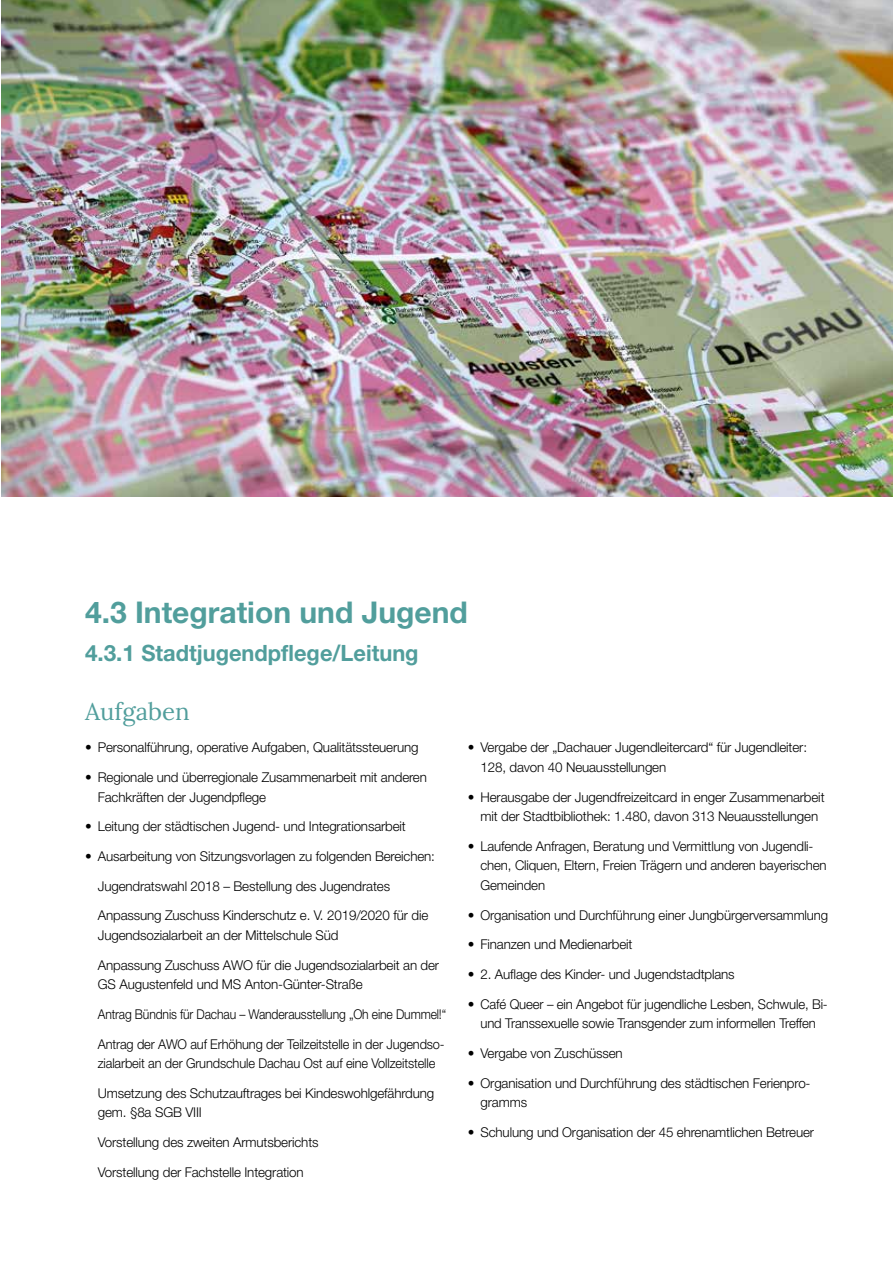
<style>
.page{position:relative;width:893px;height:1263px;background:#fff}
.page>*{position:absolute;margin:0;border:0;box-sizing:border-box;transform-origin:0 0}
.t1{font:700 30px "Helvetica Neue LT Pro";color:#519e9c}
.t2{font:24px "Lora";color:#519e9c}
.t3{font:700 22.5px "Helvetica Neue LT Pro";color:#519e9c}
.t4{font:300 13.5px/19.5px "Helvetica Neue LT Pro";letter-spacing:-.01em;color:#000}
.t5{font:300 13.5px/19.5px "Helvetica Neue LT Pro";letter-spacing:-.01em;color:#000;scale:.95 1}
.t6{font:300 13.5px "Helvetica Neue LT Pro";letter-spacing:-.01em;color:#000;scale:.9 1}
</style>
<div class="page">
<img style="left:1px;top:0;width:892px;height:496px">
<h1 class="t1" style="left:85px;top:594px;width:384px">4.3 Integration und Jugend</h1>
<h3 class="t3" style="left:85px;top:639px;width:335px">4.3.1 Stadtjugendpflege/Leitung</h3>
<h2 class="t2" style="left:85px;top:693px;width:106px">Aufgaben</h2>
<p class="t4" style="left:85px;top:737px;width:335px">• Personalführung, operative Aufgaben, Qualitätssteuerung</p>
<p class="t4" style="left:98px;top:767px;width:331px;text-indent:-13px">• Regionale und überregionale Zusammenarbeit mit anderen<br>Fachkräften der Jugendpflege</p>
<p class="t4" style="left:85px;top:816px;width:322px">• Leitung der städtischen Jugend- und Integrationsarbeit</p>
<p class="t4" style="left:85px;top:846px;width:351px">• Ausarbeitung von Sitzungsvorlagen zu folgenden Bereichen:</p>
<p class="t4" style="left:98px;top:876px;width:294px">Jugendratswahl 2018 – Bestellung des Jugendrates</p>
<p class="t4" style="left:98px;top:905px;width:332px">Anpassung Zuschuss Kinderschutz e. V. 2019/2020 für die<br>Jugendsozialarbeit an der Mittelschule Süd</p>
<p class="t4" style="left:98px;top:955px;width:343px">Anpassung Zuschuss AWO für die Jugendsozialarbeit an der<br>GS Augustenfeld und MS Anton-Günter-Straße</p>
<p class="t6" style="left:98px;top:1006px;width:389px">Antrag Bündnis für Dachau – Wanderausstellung „Oh eine Dummel!“</p>
<p class="t5" style="left:98px;top:1034px;width:367px">Antrag der AWO auf Erhöhung der Teilzeitstelle in der Jugendso&shy;zialarbeit an der Grundschule Dachau Ost auf eine Vollzeitstelle</p>
<p class="t4" style="left:98px;top:1083px;width:338px">Umsetzung des Schutzauftrages bei Kindeswohlgefährdung gem. §8a SGB VIII</p>
<p class="t4" style="left:98px;top:1127px;width:222px;line-height:29.7px">Vorstellung des zweiten Armutsberichts<br>Vorstellung der Fachstelle Integration</p>
<p class="t4" style="left:480px;top:737px;width:328px;text-indent:-13px">• Vergabe der „Dachauer Jugendleitercard“ für Jugendleiter:<br>128, davon 40 Neuausstellungen</p>
<p class="t4" style="left:468px;top:787px;width:358px;text-align:center">• Herausgabe der Jugendfreizeitcard in enger Zusammenarbeit mit der Stadtbibliothek: 1.480, davon 313 Neuausstellungen</p>
<p class="t4" style="left:480px;top:836px;width:347px;text-indent:-13px">• Laufende Anfragen, Beratung und Vermittlung von Jugendli&shy;chen, Cliquen, Eltern, Freien Trägern und anderen bayerischen<br>Gemeinden</p>
<p class="t4" style="left:468px;top:905px;width:362px">• Organisation und Durchführung einer Jungbürgerversammlung</p>
<p class="t4" style="left:468px;top:934px;width:166px">• Finanzen und Medienarbeit</p>
<p class="t4" style="left:468px;top:964px;width:268px">• 2. Auflage des Kinder- und Jugendstadtplans</p>
<p class="t4" style="left:468px;top:994px;width:362px;text-align:center">• Café Queer – ein Angebot für jugendliche Lesben, Schwule, Bi&shy;und Transsexuelle sowie Transgender zum informellen Treffen</p>
<p class="t4" style="left:468px;top:1043px;width:157px">• Vergabe von Zuschüssen</p>
<p class="t4" style="left:480px;top:1073px;width:332px;text-indent:-13px">• Organisation und Durchführung des städtischen Ferienpro&shy;gramms</p>
<p class="t4" style="left:468px;top:1122px;width:348px">• Schulung und Organisation der 45 ehrenamtlichen Betreuer</p>
</div>
